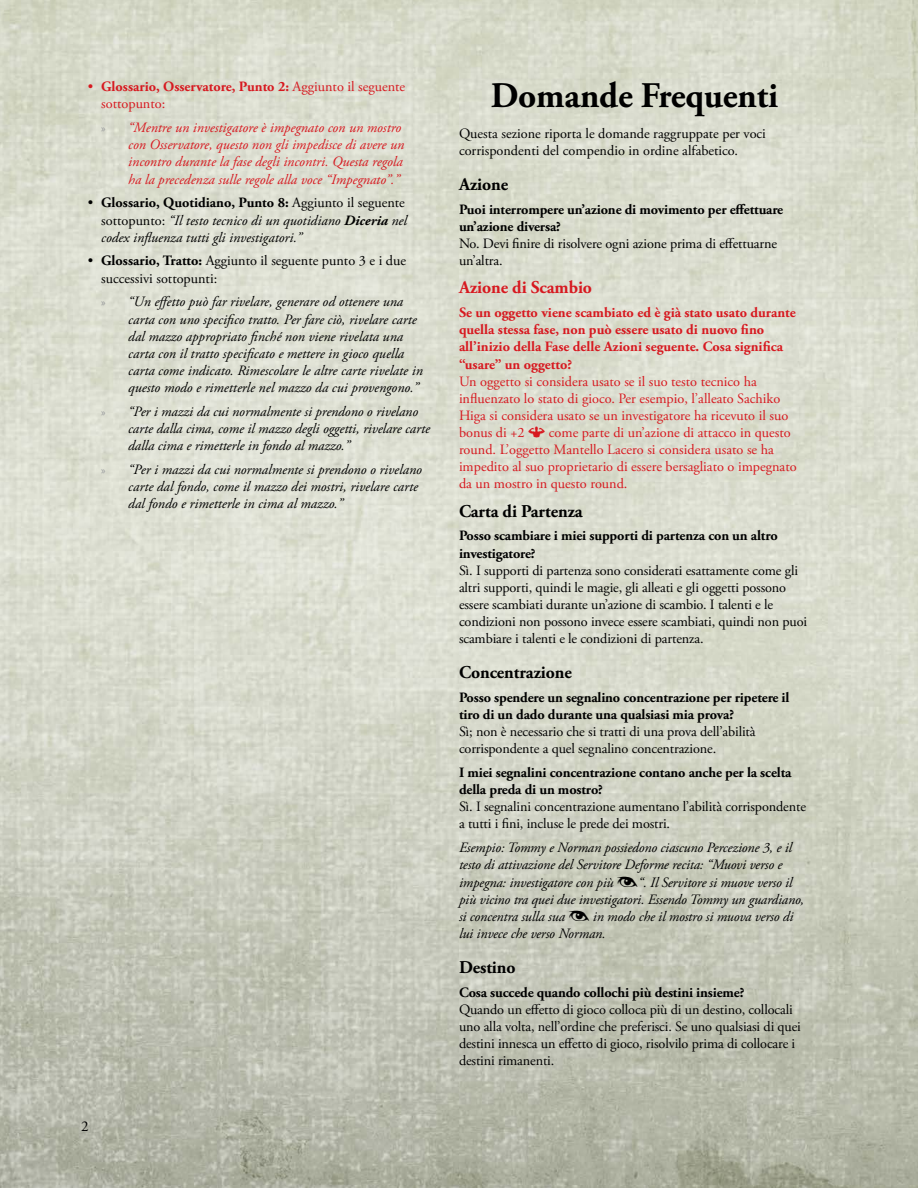
<style>
.page{position:relative;width:918px;height:1188px;background:#fff}
.page>*{position:absolute;margin:0;border:0;box-sizing:border-box;transform-origin:0 0}
.t1{font:700 36px "Adobe Garamond Pro";letter-spacing:-.005em;color:#000}
.t2{font:700 18px "Adobe Garamond Pro";letter-spacing:-.005em;color:#000}
.t3{font:700 18px "Adobe Garamond Pro";letter-spacing:-.005em;color:#d71920}
.t4{font:15px "Adobe Garamond Pro";color:#000}
.t5{font:italic 14.25px/17.1px "Adobe Garamond Pro";letter-spacing:-.005em;color:#000}
.t6{font:14.25px/17.1px "Adobe Garamond Pro";letter-spacing:-.01em;color:#000}
.t7{font:14.25px/17.1px "Adobe Garamond Pro";color:#d71920}
.t8{font:700 14.25px/17.1px "Adobe Garamond Pro";letter-spacing:-.01em;color:#000}
.t9{font:italic 14.25px/17.1px "Adobe Garamond Pro";color:#d71920}
.t10{font:700 14.25px/17.1px "Adobe Garamond Pro";color:#d71920}
.s1{font-weight:700}
.s2{font-family:"Myriad Pro";font-style:normal;font-size:10.5px;color:#939598}
.s3{font-style:normal}
.s4{font-weight:700;font-style:normal}
</style>
<div class="page">
<img style="left:0;top:0;width:918px;height:1188px">
<svg style="left:529px;top:426px;width:16px;height:11px"></svg>
<svg style="left:618px;top:876px;width:20px;height:10px"></svg>
<svg style="left:569px;top:910px;width:20px;height:11px"></svg>
<p class="t7" style="left:101px;top:79px;width:306px;text-indent:-13px">• <span class="s1">Glossario, Osservatore, Punto 2:</span> Aggiunto il seguente sottopunto:</p>
<p class="t9" style="left:128px;top:120px;width:277px;text-indent:-27px"><span class="s2">»</span> “Mentre un investigatore è impegnato con un mostro con Osservatore, questo non gli impedisce di avere un incontro durante la fase degli incontri. Questa regola ha la precedenza sulle regole alla voce “Impegnato”.”</p>
<p class="t5" style="left:101px;top:195px;width:307px;text-indent:-13px"><span class="s3">•</span> <span class="s4">Glossario, Quotidiano, Punto 8:</span> <span class="s3">Aggiunto il seguente sottopunto:</span> “Il testo tecnico di un quotidiano <span class="s1">Diceria</span> nel codex influenza tutti gli investigatori.”</p>
<p class="t6" style="left:101px;top:253px;width:306px;text-indent:-13px">• <span class="s1">Glossario, Tratto:</span> Aggiunto il seguente punto 3 e i due successivi sottopunti:</p>
<p class="t5" style="left:128px;top:294px;width:296px;text-indent:-27px"><span class="s2">»</span> “Un effetto può far rivelare, generare od ottenere una carta con uno specifico tratto. Per fare ciò, rivelare carte dal mazzo appropriato finché non viene rivelata una carta con il tratto specificato e mettere in gioco quella carta come indicato. Rimescolare le altre carte rivelate in questo modo e rimetterle nel mazzo da cui provengono.”</p>
<p class="t5" style="left:128px;top:403px;width:303px;text-indent:-27px"><span class="s2">»</span> “Per i mazzi da cui normalmente si prendono o rivelano carte dalla cima, come il mazzo degli oggetti, rivelare carte dalla cima e rimetterle in fondo al mazzo.”</p>
<p class="t5" style="left:128px;top:461px;width:295px;text-indent:-27px"><span class="s2">»</span> “Per i mazzi da cui normalmente si prendono o rivelano carte dal fondo, come il mazzo dei mostri, rivelare carte dal fondo e rimetterle in cima al mazzo.”</p>
<p class="t4" style="left:81px;top:1118px;width:9px">2</p>
<h1 class="t1" style="left:491px;top:75px;width:289px">Domande Frequenti</h1>
<p class="t6" style="left:459px;top:125px;width:308px">Questa sezione riporta le domande raggruppate per voci corrispondenti del compendio in ordine alfabetico.</p>
<p class="t2" style="left:459px;top:174px;width:51px">Azione</p>
<p class="t8" style="left:459px;top:201px;width:326px">Puoi interrompere un’azione di movimento per effettuare un’azione diversa?</p>
<p class="t6" style="left:459px;top:235px;width:320px">No. Devi finire di risolvere ogni azione prima di effettuarne un’altra.</p>
<p class="t3" style="left:459px;top:277px;width:135px">Azione di Scambio</p>
<p class="t10" style="left:459px;top:304px;width:338px">Se un oggetto viene scambiato ed è già stato usato durante quella stessa fase, non può essere usato di nuovo fino all’inizio della Fase delle Azioni seguente. Cosa significa “usare” un oggetto?</p>
<p class="t7" style="left:459px;top:373px;width:331px">Un oggetto si considera usato se il suo testo tecnico ha influenzato lo stato di gioco. Per esempio, l’alleato Sachiko Higa si considera usato se un investigatore ha ricevuto il suo bonus di +2</p>
<p class="t7" style="left:459px;top:424px;width:339px;text-indent:90px">come parte di un’azione di attacco in questo round. L’oggetto Mantello Lacero si considera usato se ha impedito al suo proprietario di essere bersagliato o impegnato da un mostro in questo round.</p>
<p class="t2" style="left:459px;top:500px;width:125px">Carta di Partenza</p>
<p class="t8" style="left:459px;top:528px;width:320px">Posso scambiare i miei supporti di partenza con un altro investigatore?</p>
<p class="t6" style="left:459px;top:562px;width:350px">Sì. I supporti di partenza sono considerati esattamente come gli altri supporti, quindi le magie, gli alleati e gli oggetti possono essere scambiati durante un’azione di scambio. I talenti e le condizioni non possono invece essere scambiati, quindi non puoi scambiare i talenti e le condizioni di partenza.</p>
<p class="t2" style="left:459px;top:662px;width:114px">Concentrazione</p>
<p class="t8" style="left:459px;top:689px;width:332px">Posso spendere un segnalino concentrazione per ripetere il tiro di un dado durante una qualsiasi mia prova?</p>
<p class="t6" style="left:459px;top:724px;width:298px">Sì; non è necessario che si tratti di una prova dell’abilità corrispondente a quel segnalino concentrazione.</p>
<p class="t8" style="left:459px;top:764px;width:334px">I miei segnalini concentrazione contano anche per la scelta della preda di un mostro?</p>
<p class="t6" style="left:459px;top:799px;width:349px">Sì. I segnalini concentrazione aumentano l’abilità corrispondente a tutti i fini, incluse le prede dei mostri.</p>
<p class="t5" style="left:459px;top:840px;width:335px">Esempio: Tommy e Norman possiedono ciascuno Percezione 3, e il testo di attivazione del Servitore Deforme recita: “Muovi verso e impegna: investigatore con più</p>
<p class="t5" style="left:459px;top:874px;width:347px;text-indent:179px">“. Il Servitore si muove verso il più vicino tra quei due investigatori. Essendo Tommy un guardiano, si concentra sulla sua</p>
<p class="t5" style="left:459px;top:908px;width:336px;text-indent:134px">in modo che il mostro si muova verso di lui invece che verso Norman.</p>
<p class="t2" style="left:459px;top:957px;width:58px">Destino</p>
<p class="t8" style="left:459px;top:984px;width:287px">Cosa succede quando collochi più destini insieme?</p>
<p class="t6" style="left:459px;top:1001px;width:343px">Quando un effetto di gioco colloca più di un destino, collocali uno alla volta, nell’ordine che preferisci. Se uno qualsiasi di quei destini innesca un effetto di gioco, risolvilo prima di collocare i destini rimanenti.</p>
</div>
